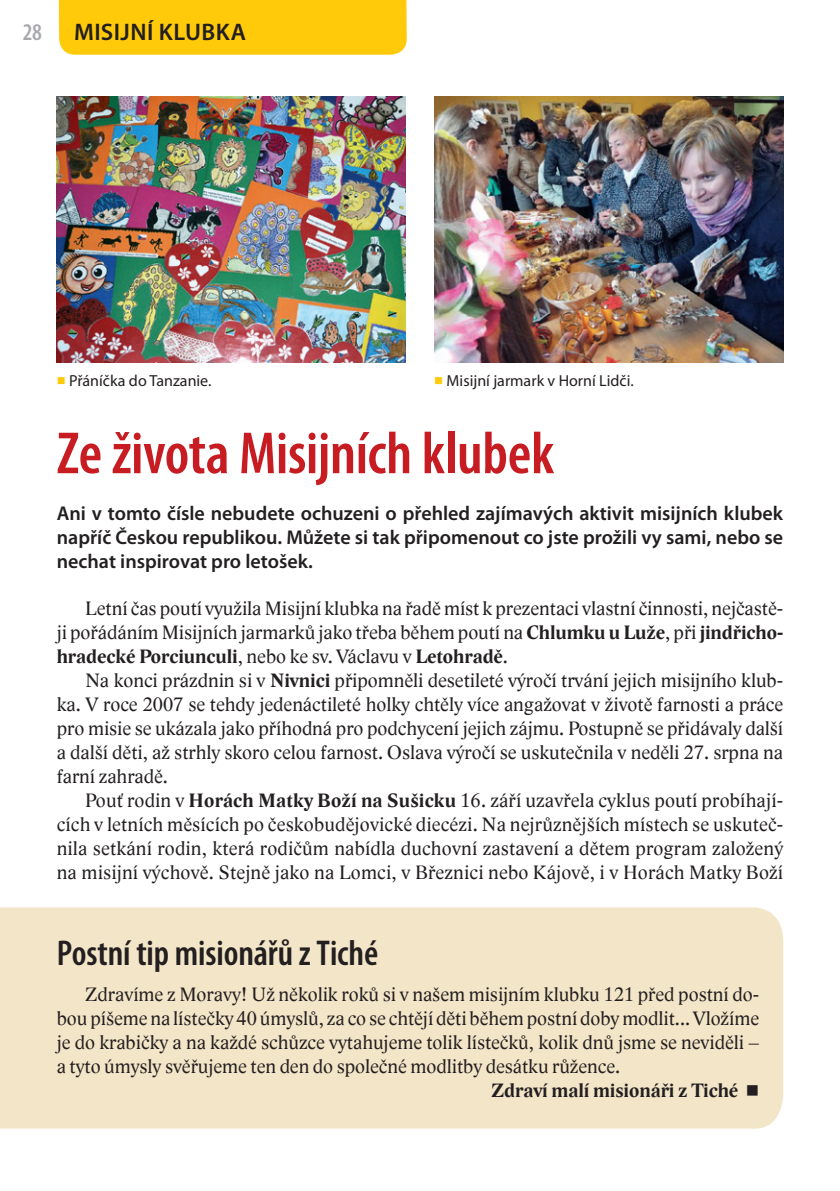
<style>
.page{position:relative;width:840px;height:1191px;background:#fff}
.page>*{position:absolute;margin:0;border:0;box-sizing:border-box;transform-origin:0 0}
.t1{font:600 condensed 60px "Myriad Pro";letter-spacing:-.005em;color:#c61c22}
.t2{font:600 condensed 36px "Myriad Pro";letter-spacing:-.005em;color:#231f20}
.t3{font:600 24px "Myriad Pro";letter-spacing:.02em;color:#231f20}
.t4{font:600 condensed 24px "Myriad Pro";color:#a8a9ad}
.t5{font:20px/24px "Lido STFCE";color:#231f20;text-align:justify}
.t6{font:600 20px/24px "Myriad Pro";color:#231f20;text-align:justify}
.t7{font:700 20px "Lido STFCE";color:#231f20}
.t8{font:16px "Myriad Pro";color:#231f20}
.s1{color:#feca0a}
.s2{font-weight:700}
</style>
<div class="page">
<div style="left:0;top:907px;width:782px;height:221px;background:#f3e5c7"></div>
<img style="left:434px;top:96px;width:348px;height:267px">
<img style="left:56px;top:0;width:351px;height:363px">
<p class="t4" style="left:23px;top:19px;width:21px">28</p>
<p class="t3" style="left:74px;top:19px;width:100px">Misijní klubka</p>
<p class="t8" style="left:57px;top:372px;width:156px"><span class="s1">■</span> Přáníčka do Tanzanie.</p>
<p class="t8" style="left:434px;top:372px;width:201px"><span class="s1">■</span> Misijní jarmark v Horní Lidči.</p>
<h1 class="t1" style="left:57px;top:420px;width:498px">Ze života Misijních klubek</h1>
<p class="t6" style="left:57px;top:501px;width:727px">Ani v tomto čísle nebudete ochuzeni o přehled zajímavých aktivit misijních klubek napříč Českou republikou. Můžete si tak připomenout co jste prožili vy sami, nebo se nechat inspirovat pro letošek.</p>
<p class="t5" style="left:57px;top:596px;width:727px;text-indent:28px">Letní čas poutí využila Misijní klubka na řadě míst k prezentaci vlastní činnosti, nejčastě&shy;ji pořádáním Misijních jarmarků jako třeba během poutí na <span class="s2">Chlumku u Luže</span>, při <span class="s2">jindřicho&shy;hradecké Porciunculi</span>, nebo ke sv. Václavu v <span class="s2">Letohradě</span>.</p>
<p class="t5" style="left:57px;top:668px;width:727px;text-indent:28px">Na konci prázdnin si v <span class="s2">Nivnici</span> připomněli desetileté výročí trvání jejich misijního klub&shy;ka. V roce 2007 se tehdy jedenáctileté holky chtěly více angažovat v životě farnosti a práce pro misie se ukázala jako příhodná pro podchycení jejich zájmu. Postupně se přidávaly další a další děti, až strhly skoro celou farnost. Oslava výročí se uskutečnila v neděli 27. srpna na farní zahradě.</p>
<p class="t5" style="left:57px;top:788px;width:727px;text-indent:28px">Pouť rodin v <span class="s2">Horách Matky Boží na Sušicku</span> 16. září uzavřela cyklus poutí probíhají&shy;cích v letních měsících po českobudějovické diecézi. Na nejrůznějších místech se uskuteč&shy;nila setkání rodin, která rodičům nabídla duchovní zastavení a dětem program založený na misijní výchově. Stejně jako na Lomci, v Březnici nebo Kájově, i v Horách Matky Boží</p>
<h2 class="t2" style="left:57px;top:933px;width:323px">Postní tip misionářů z Tiché</h2>
<p class="t5" style="left:85px;top:982px;width:675px">Zdravíme z Moravy! Už několik roků si v našem misijním klubku 121 před postní do-</p>
<p class="t5" style="left:57px;top:1006px;width:703px">bou píšeme na lístečky 40 úmyslů, za co se chtějí děti během postní doby modlit... Vložíme</p>
<p class="t5" style="left:57px;top:1030px;width:703px">je do krabičky a na každé schůzce vytahujeme tolik lístečků, kolik dnů jsme se neviděli –</p>
<p class="t5" style="left:57px;top:1054px;width:564px">a tyto úmysly svěřujeme ten den do společné modlitby desátku růžence.</p>
<p class="t7" style="left:491px;top:1077px;width:269px">Zdraví malí misionáři z Tiché ■</p>
</div>
